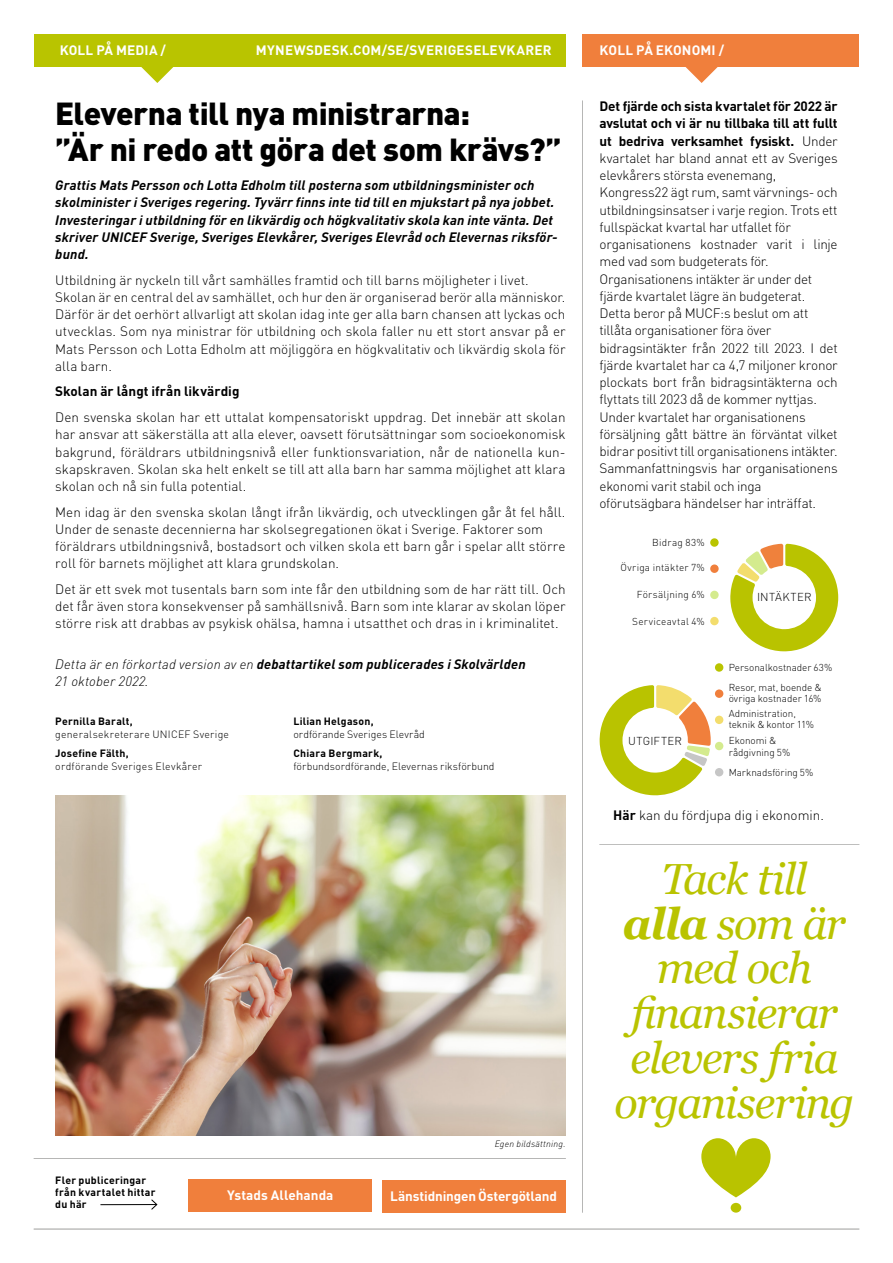
<style>
.page{position:relative;width:893px;height:1263px;background:#fff}
.page>*{position:absolute;margin:0;border:0;box-sizing:border-box;transform-origin:0 0}
.t1{font:italic 43.5px/45px "Georgia";letter-spacing:-.035em;color:#b9c300;text-align:center}
.t2{font:900 31.5px/36px "DINOT";letter-spacing:-.015em;color:#000}
.t3{font:300 13.5px/17.2px "DINOT";letter-spacing:-.005em;color:#000}
.t4{font:italic 700 13.5px/17.2px "DINOT";letter-spacing:.01em;color:#000}
.t5{font:italic 300 13.5px/17.2px "DINOT";letter-spacing:.01em;color:#000}
.t6{font:700 13.5px "DINOT";letter-spacing:.01em;color:#fff}
.t7{font:700 13.5px "DINOT";color:#000}
.t8{font:700 13.5px "DINOT";letter-spacing:-.015em;color:#fff}
.t9{font:300 11.4px "DINOT";letter-spacing:.03em;color:#000}
.t10{font:300 10.5px "DINOT";letter-spacing:.02em;color:#000}
.t11{font:700 10.5px/12px "DINOT";letter-spacing:.02em;color:#000}
.t12{font:300 10.05px/11.4px "DINOT";color:#000}
.t13{font:300 10.05px "DINOT";letter-spacing:.025em;color:#000}
.t14{font:italic 300 9px "DINOT";letter-spacing:.025em;color:#000}
.s1{font-weight:700}
</style>
<div class="page">
<img style="left:56px;top:795px;width:510px;height:340px">
<svg style="left:141px;top:66px;width:33px;height:17px"></svg>
<div style="left:34px;top:34px;width:532px;height:32px;background:#b9c400"></div>
<svg style="left:685px;top:66px;width:33px;height:17px"></svg>
<div style="left:583px;top:34px;width:276px;height:32px;background:#f07f3c"></div>
<hr style="left:582px;top:101px;width:1px;height:1111px;background:#9d9d9c">
<hr style="left:34px;top:1158px;width:532px;height:1px;background:#9d9d9c">
<svg style="left:730px;top:544px;width:108px;height:108px"></svg>
<hr style="left:600px;top:844px;width:259px;height:1px;background:#9d9d9c">
<hr style="left:34px;top:1229px;width:825px;height:1px;background:#9d9d9c">
<div style="left:382px;top:1180px;width:184px;height:32px;background:#f07f3c"></div>
<div style="left:189px;top:1179px;width:183px;height:33px;background:#f07f3c"></div>
<div style="left:710px;top:617px;width:9px;height:8px;background:#f3dd6d;border-radius:50%"></div>
<div style="left:710px;top:591px;width:9px;height:8px;background:#d4eb8e;border-radius:50%"></div>
<div style="left:710px;top:564px;width:9px;height:9px;background:#f07f3c;border-radius:50%"></div>
<div style="left:710px;top:538px;width:9px;height:9px;background:#b9c400;border-radius:50%"></div>
<div style="left:715px;top:768px;width:8px;height:8px;background:#c6c6c6;border-radius:50%"></div>
<div style="left:715px;top:742px;width:8px;height:8px;background:#d4eb8e;border-radius:50%"></div>
<div style="left:715px;top:716px;width:8px;height:8px;background:#f3dd6d;border-radius:50%"></div>
<div style="left:715px;top:689px;width:8px;height:9px;background:#f07f3c;border-radius:50%"></div>
<div style="left:715px;top:663px;width:8px;height:9px;background:#b9c400;border-radius:50%"></div>
<svg style="left:599px;top:685px;width:112px;height:111px"></svg>
<svg style="left:701px;top:1138px;width:70px;height:59px"></svg>
<div style="left:731px;top:1203px;width:10px;height:9px;background:#b9c300;border-radius:50%"></div>
<hr style="left:100px;top:1204px;width:57px;height:1px;background:#000">
<svg style="left:150px;top:1199px;width:8px;height:11px"></svg>
<p class="t6" style="left:60px;top:40px;width:108px">KOLL PÅ MEDIA /</p>
<p class="t6" style="left:256px;top:40px;width:297px">MYNEWSDESK.COM/SE/SVERIGESELEVKARER</p>
<p class="t6" style="left:600px;top:40px;width:126px">KOLL PÅ EKONOMI /</p>
<h2 class="t2" style="left:55px;top:93px;width:508px">Eleverna till nya ministrarna:<br>”Är ni redo att göra det som krävs?”</h2>
<p class="t4" style="left:55px;top:176px;width:504px">Grattis Mats Persson och Lotta Edholm till posterna som utbildningsminister och skolminister i Sveriges regering. Tyvärr finns inte tid till en mjukstart på nya jobbet.<br>Investeringar i utbildning för en likvärdig och högkvalitativ skola kan inte vänta. Det skriver UNICEF Sverige, Sveriges Elevkårer, Sveriges Elevråd och Elevernas riksför&shy;bund.</p>
<p class="t3" style="left:55px;top:270px;width:512px">Utbildning är nyckeln till vårt samhälles framtid och till barns möjligheter i livet.<br>Skolan är en central del av samhället, och hur den är organiserad berör alla människor.<br>Därför är det oerhört allvarligt att skolan idag inte ger alla barn chansen att lyckas och utvecklas. Som nya ministrar för utbildning och skola faller nu ett stort ansvar på er Mats Persson och Lotta Edholm att möjliggöra en högkvalitativ och likvärdig skola för alla barn.</p>
<p class="t7" style="left:55px;top:381px;width:186px">Skolan är långt ifrån likvärdig</p>
<p class="t3" style="left:55px;top:408px;width:512px;text-align:justify">Den svenska skolan har ett uttalat kompensatoriskt uppdrag. Det innebär att skolan har ansvar att säkerställa att alla elever, oavsett förutsättningar som socioekonomisk bakgrund, föräldrars utbildningsnivå eller funktionsvariation, når de nationella kun&shy;skapskraven. Skolan ska helt enkelt se till att alla barn har samma möjlighet att klara skolan och nå sin fulla potential.</p>
<p class="t3" style="left:55px;top:502px;width:512px">Men idag är den svenska skolan långt ifrån likvärdig, och utvecklingen går åt fel håll.<br>Under de senaste decennierna har skolsegregationen ökat i Sverige. Faktorer som föräldrars utbildningsnivå, bostadsort och vilken skola ett barn går i spelar allt större roll för barnets möjlighet att klara grundskolan.</p>
<p class="t3" style="left:55px;top:579px;width:512px;text-align:justify">Det är ett svek mot tusentals barn som inte får den utbildning som de har rätt till. Och det får även stora konsekvenser på samhällsnivå. Barn som inte klarar av skolan löper större risk att drabbas av psykisk ohälsa, hamna i utsatthet och dras in i kriminalitet.</p>
<p class="t5" style="left:55px;top:655px;width:472px">Detta är en förkortad version av en <span class="s1">debattartikel som publicerades i Skolvärlden<br></span>21 oktober 2022.</p>
<p class="t11" style="left:55px;top:714px;width:79px">Pernilla Baralt,</p>
<p class="t10" style="left:55px;top:726px;width:175px">generalsekreterare UNICEF Sverige</p>
<p class="t11" style="left:55px;top:746px;width:75px">Josefine Fälth,</p>
<p class="t10" style="left:55px;top:758px;width:148px">ordförande Sveriges Elevkårer</p>
<p class="t11" style="left:293px;top:714px;width:82px">Lilian Helgason,</p>
<p class="t10" style="left:293px;top:726px;width:133px">ordförande Sveriges Elevråd</p>
<p class="t11" style="left:293px;top:746px;width:91px">Chiara Bergmark,</p>
<p class="t10" style="left:293px;top:758px;width:203px">förbundsordförande, Elevernas riksförbund</p>
<p class="t14" style="left:495px;top:1137px;width:72px">Egen bildsättning.</p>
<p class="t11" style="left:55px;top:1173px;width:102px">Fler publiceringar från kvartalet hittar du här</p>
<p class="t6" style="left:227px;top:1185px;width:108px">Ystads Allehanda</p>
<p class="t8" style="left:390px;top:1185px;width:168px">Länstidningen Östergötland</p>
<p class="t3" style="left:600px;top:97px;width:240px"><span class="s1">Det fjärde och sista kvartalet för 2022 är avslutat och vi är nu tillbaka till att fullt ut bedriva verksamhet fysiskt.</span> Under kvartalet har bland annat ett av Sveriges elevkårers största evenemang, Kongress22 ägt rum, samt värvnings- och utbildningsinsatser i varje region. Trots ett fullspäckat kvartal har utfallet för organisationens kostnader varit i linje med vad som budgeterats för.<br>Organisationens intäkter är under det fjärde kvartalet lägre än budgeterat.<br>Detta beror på MUCF:s beslut om att tillåta organisationer föra över bidragsintäkter från 2022 till 2023. I det fjärde kvartalet har ca 4,7 miljoner kronor plockats bort från bidragsintäkterna och flyttats till 2023 då de kommer nyttjas.<br>Under kvartalet har organisationens försäljning gått bättre än förväntat vilket bidrar positivt till organisationens intäkter.<br>Sammanfattningsvis har organisationens ekonomi varit stabil och inga oförutsägbara händelser har inträffat.</p>
<p class="t13" style="left:652px;top:535px;width:54px">Bidrag 83%</p>
<p class="t13" style="left:620px;top:560px;width:86px">Övriga intäkter 7%</p>
<p class="t13" style="left:637px;top:587px;width:70px">Försäljning 6%</p>
<p class="t13" style="left:632px;top:613px;width:74px">Serviceavtal 4%</p>
<p class="t9" style="left:628px;top:732px;width:56px">UTGIFTER</p>
<p class="t9" style="left:757px;top:589px;width:56px">INTÄKTER</p>
<p class="t12" style="left:729px;top:661px;width:105px">Personalkostnader 63%</p>
<p class="t12" style="left:729px;top:707px;width:87px">Administration, teknik &amp; kontor 11%</p>
<p class="t12" style="left:729px;top:681px;width:94px">Resor, mat, boende &amp; övriga kostnader 16%</p>
<p class="t12" style="left:729px;top:734px;width:63px">Ekonomi &amp; rådgivning 5%</p>
<p class="t12" style="left:729px;top:766px;width:86px">Marknadsföring 5%</p>
<p class="t3" style="left:613px;top:806px;width:212px"><span class="s1">Här</span> kan du fördjupa dig i ekonomin.</p>
<h1 class="t1" style="left:615px;top:854px;width:241px">Tack till <span class="s1">alla</span> som är med och finansierar elevers fria organisering</h1>
</div>
